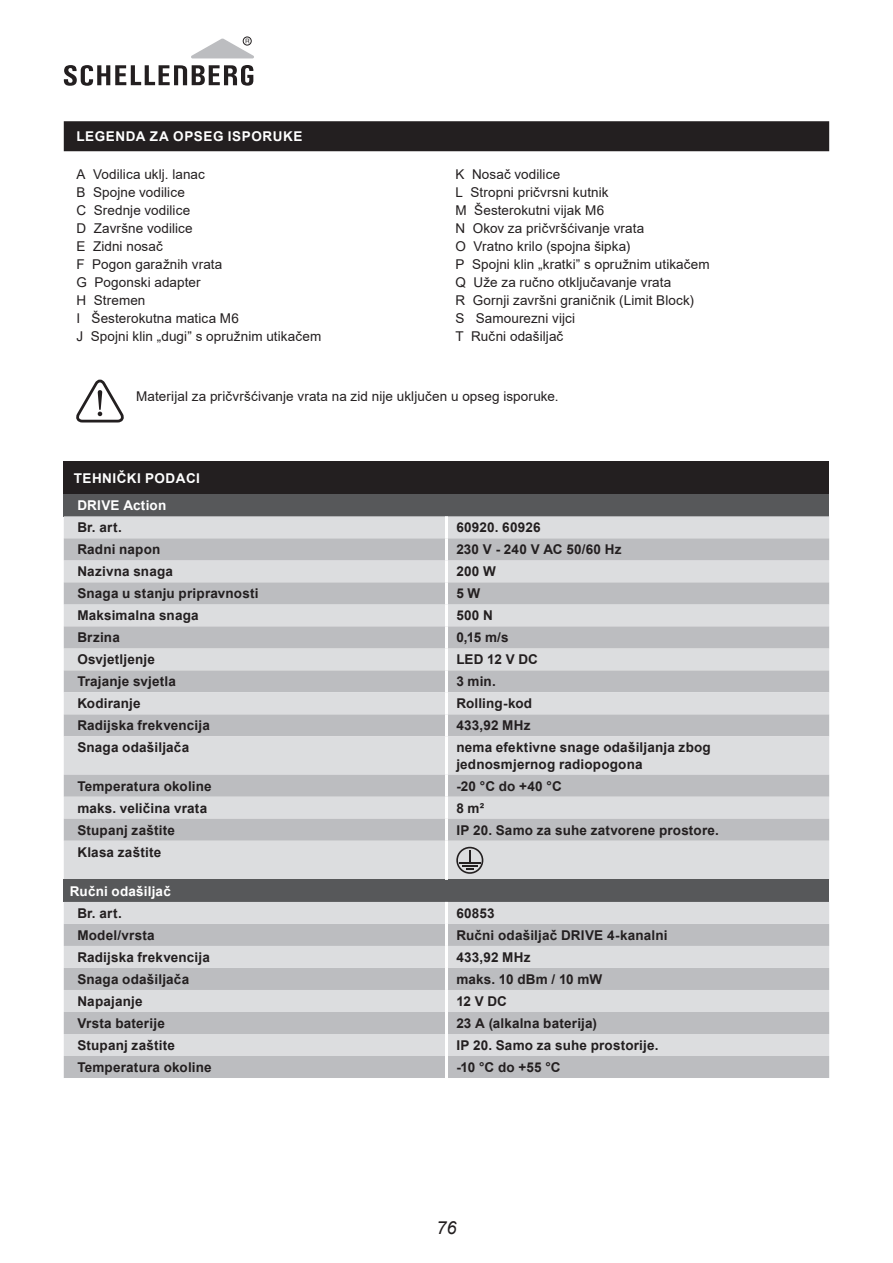
<style>
.page{position:relative;width:893px;height:1263px;background:#fff}
.page>*{position:absolute;margin:0;border:0;box-sizing:border-box;transform-origin:0 0}
.t1{font:italic 18px "Arial";color:#231f20}
._05_Tabellenbody{font:700 13.5px/16.2px "Arial";letter-spacing:.015em;color:#231f20}
._02_Copy_normal{font:13.5px "Arial";letter-spacing:.01em;color:#231f20}
._01_Headline_Seitena{font:700 13.5px "Arial";letter-spacing:.035em;color:#fff}
._05_Tabellenbody-2{font:700 13.5px "Arial";letter-spacing:.015em;color:#fff}
</style>
<div class="page">
<div style="left:243px;top:37px;width:9px;height:8px;border:1px solid #231f20;border-radius:50%"></div>
<svg style="left:64px;top:65px;width:189px;height:21px"></svg>
<svg style="left:191px;top:39px;width:63px;height:19px"></svg>
<div style="left:64px;top:462px;width:765px;height:32px;background:#231f20"></div>
<div style="left:64px;top:494px;width:765px;height:22px;background:#57585a"></div>
<div style="left:64px;top:516px;width:765px;height:154px;background:#dcdddf"></div>
<div style="left:64px;top:538px;width:765px;height:22px;background:#bcbdc0"></div>
<div style="left:64px;top:582px;width:765px;height:22px;background:#bcbdc0"></div>
<div style="left:64px;top:626px;width:765px;height:22px;background:#bcbdc0"></div>
<div style="left:64px;top:670px;width:765px;height:22px;background:#bcbdc0"></div>
<div style="left:64px;top:692px;width:765px;height:22px;background:#dcdddf"></div>
<div style="left:64px;top:714px;width:765px;height:364px;background:#bcbdc0"></div>
<svg style="left:64px;top:736px;width:765px;height:320px;background:#d2d3d5"></svg>
<div style="left:64px;top:775px;width:765px;height:22px;background:#bcbdc0"></div>
<div style="left:64px;top:819px;width:765px;height:22px;background:#bcbdc0"></div>
<div style="left:64px;top:880px;width:765px;height:22px;background:#57585a"></div>
<div style="left:64px;top:902px;width:765px;height:22px;background:#dcdddf"></div>
<hr style="left:445px;top:902px;width:3px;height:22px;background:#fff">
<hr style="left:445px;top:924px;width:3px;height:22px;background:#fff">
<hr style="left:445px;top:516px;width:3px;height:22px;background:#fff">
<hr style="left:445px;top:538px;width:3px;height:22px;background:#fff">
<hr style="left:445px;top:560px;width:3px;height:22px;background:#fff">
<hr style="left:445px;top:582px;width:3px;height:22px;background:#fff">
<hr style="left:445px;top:604px;width:3px;height:22px;background:#fff">
<hr style="left:445px;top:626px;width:3px;height:22px;background:#fff">
<hr style="left:445px;top:648px;width:3px;height:22px;background:#fff">
<hr style="left:445px;top:670px;width:3px;height:22px;background:#fff">
<hr style="left:445px;top:692px;width:3px;height:22px;background:#fff">
<hr style="left:445px;top:714px;width:3px;height:22px;background:#fff">
<hr style="left:445px;top:736px;width:3px;height:39px;background:#fff">
<hr style="left:445px;top:775px;width:3px;height:22px;background:#fff">
<hr style="left:445px;top:797px;width:3px;height:22px;background:#fff">
<hr style="left:445px;top:819px;width:3px;height:22px;background:#fff">
<hr style="left:445px;top:841px;width:3px;height:39px;background:#fff">
<hr style="left:445px;top:946px;width:3px;height:22px;background:#fff">
<hr style="left:445px;top:968px;width:3px;height:22px;background:#fff">
<hr style="left:445px;top:990px;width:3px;height:22px;background:#fff">
<hr style="left:445px;top:1012px;width:3px;height:22px;background:#fff">
<hr style="left:445px;top:1034px;width:3px;height:22px;background:#fff">
<hr style="left:445px;top:1056px;width:3px;height:22px;background:#fff">
<div style="left:456px;top:847px;width:27px;height:27px;border:2px solid #231f20;border-radius:50%"></div>
<hr style="left:459px;top:862px;width:22px;height:2px;background:#231f20">
<svg style="left:462px;top:850px;width:16px;height:20px"></svg>
<div style="left:64px;top:121px;width:765px;height:30px;background:#231f20"></div>
<svg style="left:76px;top:379px;width:48px;height:43px"></svg>
<p class="_01_Headline_Seitena" style="left:77px;top:127px;width:228px">LEGENDA ZA OPSEG ISPORUKE</p>
<p class="_02_Copy_normal" style="left:77px;top:165px;width:130px">A Vodilica uklj. lanac</p>
<p class="_02_Copy_normal" style="left:77px;top:183px;width:110px">B Spojne vodilice</p>
<p class="_02_Copy_normal" style="left:77px;top:201px;width:115px">C Srednje vodilice</p>
<p class="_02_Copy_normal" style="left:77px;top:219px;width:118px">D Završne vodilice</p>
<p class="_02_Copy_normal" style="left:77px;top:237px;width:88px">E Zidni nosač</p>
<p class="_02_Copy_normal" style="left:77px;top:255px;width:147px">F Pogon garažnih vrata</p>
<p class="_02_Copy_normal" style="left:77px;top:273px;width:126px">G Pogonski adapter</p>
<p class="_02_Copy_normal" style="left:77px;top:291px;width:70px">H Stremen</p>
<p class="_02_Copy_normal" style="left:77px;top:309px;width:164px">I Šesterokutna matica M6</p>
<p class="_02_Copy_normal" style="left:77px;top:327px;width:246px">J Spojni klin „dugi” s opružnim utikačem</p>
<p class="_02_Copy_normal" style="left:455px;top:165px;width:106px">K Nosač vodilice</p>
<p class="_02_Copy_normal" style="left:455px;top:183px;width:155px">L Stropni pričvrsni kutnik</p>
<p class="_02_Copy_normal" style="left:455px;top:201px;width:150px">M Šesterokutni vijak M6</p>
<p class="_02_Copy_normal" style="left:455px;top:219px;width:190px">N Okov za pričvršćivanje vrata</p>
<p class="_02_Copy_normal" style="left:455px;top:237px;width:176px">O Vratno krilo (spojna šipka)</p>
<p class="_02_Copy_normal" style="left:455px;top:255px;width:256px">P Spojni klin „kratki” s opružnim utikačem</p>
<p class="_02_Copy_normal" style="left:455px;top:273px;width:217px">Q Uže za ručno otključavanje vrata</p>
<p class="_02_Copy_normal" style="left:455px;top:291px;width:240px">R Gornji završni graničnik (Limit Block)</p>
<p class="_02_Copy_normal" style="left:455px;top:309px;width:121px">S Samourezni vijci</p>
<p class="_02_Copy_normal" style="left:455px;top:327px;width:109px">T Ručni odašiljač</p>
<p class="_02_Copy_normal" style="left:136px;top:387px;width:424px">Materijal za pričvršćivanje vrata na zid nije uključen u opseg isporuke.</p>
<p class="_01_Headline_Seitena" style="left:74px;top:469px;width:128px">TEHNIČKI PODACI</p>
<p class="_05_Tabellenbody-2" style="left:77px;top:496px;width:90px">DRIVE Action</p>
<p class="_05_Tabellenbody" style="left:77px;top:519px;width:46px">Br. art.</p>
<p class="_05_Tabellenbody" style="left:456px;top:519px;width:86px">60920. 60926</p>
<p class="_05_Tabellenbody" style="left:77px;top:541px;width:85px">Radni napon</p>
<p class="_05_Tabellenbody" style="left:456px;top:541px;width:167px">230 V - 240 V AC 50/60 Hz</p>
<p class="_05_Tabellenbody" style="left:77px;top:564px;width:97px">Nazivna snaga</p>
<p class="_05_Tabellenbody" style="left:456px;top:564px;width:41px">200 W</p>
<p class="_05_Tabellenbody" style="left:77px;top:586px;width:183px">Snaga u stanju pripravnosti</p>
<p class="_05_Tabellenbody" style="left:456px;top:586px;width:26px">5 W</p>
<p class="_05_Tabellenbody" style="left:77px;top:608px;width:123px">Maksimalna snaga</p>
<p class="_05_Tabellenbody" style="left:456px;top:608px;width:38px">500 N</p>
<p class="_05_Tabellenbody" style="left:77px;top:630px;width:44px">Brzina</p>
<p class="_05_Tabellenbody" style="left:456px;top:630px;width:54px">0,15 m/s</p>
<p class="_05_Tabellenbody" style="left:77px;top:652px;width:79px">Osvjetljenje</p>
<p class="_05_Tabellenbody" style="left:456px;top:652px;width:83px">LED 12 V DC</p>
<p class="_05_Tabellenbody" style="left:77px;top:674px;width:100px">Trajanje svjetla</p>
<p class="_05_Tabellenbody" style="left:456px;top:674px;width:41px">3 min.</p>
<p class="_05_Tabellenbody" style="left:77px;top:696px;width:65px">Kodiranje</p>
<p class="_05_Tabellenbody" style="left:456px;top:696px;width:77px">Rolling-kod</p>
<p class="_05_Tabellenbody" style="left:77px;top:718px;width:134px">Radijska frekvencija</p>
<p class="_05_Tabellenbody" style="left:456px;top:718px;width:76px">433,92 MHz</p>
<p class="_05_Tabellenbody" style="left:77px;top:740px;width:113px">Snaga odašiljača</p>
<p class="_05_Tabellenbody" style="left:456px;top:740px;width:256px">nema efektivne snage odašiljanja zbog jednosmjernog radiopogona</p>
<p class="_05_Tabellenbody" style="left:77px;top:778px;width:136px">Temperatura okoline</p>
<p class="_05_Tabellenbody" style="left:456px;top:778px;width:107px">-20 °C do +40 °C</p>
<p class="_05_Tabellenbody" style="left:77px;top:800px;width:131px">maks. veličina vrata</p>
<p class="_05_Tabellenbody" style="left:456px;top:800px;width:30px">8 m²</p>
<p class="_05_Tabellenbody" style="left:77px;top:822px;width:99px">Stupanj zaštite</p>
<p class="_05_Tabellenbody" style="left:456px;top:822px;width:264px">IP 20. Samo za suhe zatvorene prostore.</p>
<p class="_05_Tabellenbody" style="left:77px;top:844px;width:86px">Klasa zaštite</p>
<p class="_05_Tabellenbody-2" style="left:70px;top:881px;width:102px">Ručni odašiljač</p>
<p class="_05_Tabellenbody" style="left:77px;top:905px;width:46px">Br. art.</p>
<p class="_05_Tabellenbody" style="left:456px;top:905px;width:40px">60853</p>
<p class="_05_Tabellenbody" style="left:77px;top:927px;width:79px">Model/vrsta</p>
<p class="_05_Tabellenbody" style="left:456px;top:927px;width:213px">Ručni odašiljač DRIVE 4-kanalni</p>
<p class="_05_Tabellenbody" style="left:77px;top:949px;width:134px">Radijska frekvencija</p>
<p class="_05_Tabellenbody" style="left:456px;top:949px;width:76px">433,92 MHz</p>
<p class="_05_Tabellenbody" style="left:77px;top:971px;width:113px">Snaga odašiljača</p>
<p class="_05_Tabellenbody" style="left:456px;top:971px;width:147px">maks. 10 dBm / 10 mW</p>
<p class="_05_Tabellenbody" style="left:77px;top:993px;width:67px">Napajanje</p>
<p class="_05_Tabellenbody" style="left:456px;top:993px;width:52px">12 V DC</p>
<p class="_05_Tabellenbody" style="left:77px;top:1015px;width:89px">Vrsta baterije</p>
<p class="_05_Tabellenbody" style="left:456px;top:1015px;width:142px">23 A (alkalna baterija)</p>
<p class="_05_Tabellenbody" style="left:77px;top:1037px;width:99px">Stupanj zaštite</p>
<p class="_05_Tabellenbody" style="left:456px;top:1037px;width:204px">IP 20. Samo za suhe prostorije.</p>
<p class="_05_Tabellenbody" style="left:77px;top:1059px;width:136px">Temperatura okoline</p>
<p class="_05_Tabellenbody" style="left:456px;top:1059px;width:106px">-10 °C do +55 °C</p>
<h1 class="t1" style="left:436px;top:1215px;width:22px">76</h1>
</div>
